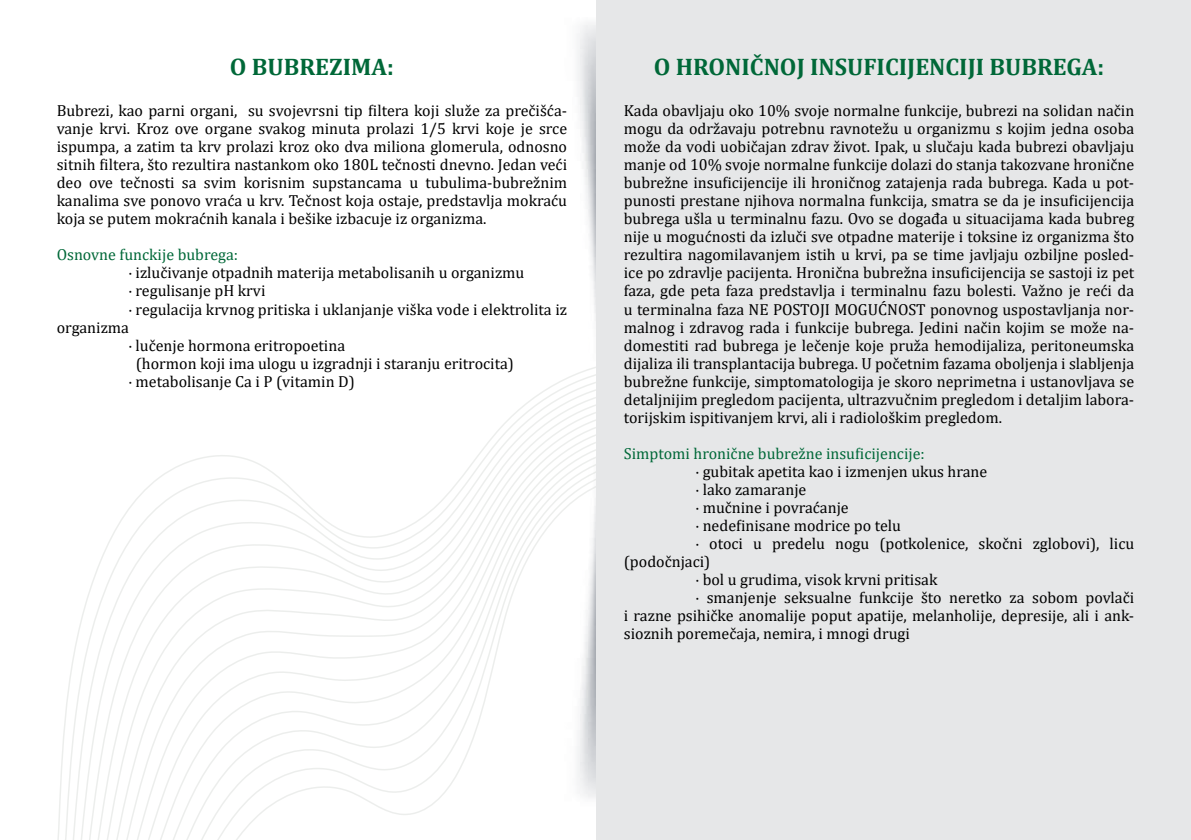
<style>
.page{position:relative;width:1191px;height:840px;background:#fff}
.page>*{position:absolute;margin:0;border:0;box-sizing:border-box;transform-origin:0 0}
.t1{font:700 24px "Cambria";color:#006838}
.t2{font:16px/18px "Cambria";color:#000;text-align:justify}
.t3{font:16px "Cambria";color:#006838}
.s1{font-family:"Myriad Pro"}
</style>
<div class="page">
<img style="left:577px;top:23px;width:19px;height:298px">
<svg style="left:57px;top:367px;width:539px;height:472px"></svg>
<div style="left:596px;top:0;width:595px;height:839px;background:#e6e7e8"></div>
<h1 class="t1" style="left:230px;top:50px;width:165px">O BUBREZIMA:</h1>
<h1 class="t1" style="left:654px;top:50px;width:452px">O HRONIČNOJ INSUFICIJENCIJI BUBREGA:</h1>
<p class="t2" style="left:57px;top:102px;width:512px">Bubrezi, kao parni organi, su svojevrsni tip filtera koji služe za prečišća&shy;vanje krvi. Kroz ove organe svakog minuta prolazi 1/5 krvi koje je srce ispumpa, a zatim ta krv prolazi kroz oko dva miliona glomerula, odnosno sitnih filtera, što rezultira nastankom oko 180L tečnosti dnevno. Jedan veći deo ove tečnosti sa svim korisnim supstancama u tubulima-bubrežnim kanalima sve ponovo vraća u krv. Tečnost koja ostaje, predstavlja mokraću koja se putem mokraćnih kanala i bešike izbacuje iz organizma.</p>
<p class="t3" style="left:57px;top:245px;width:183px">Osnovne funckije bubrega:</p>
<p class="t2" style="left:129px;top:264px;width:397px"><span class="s1">·</span> izlučivanje otpadnih materija metabolisanih u organizmu</p>
<p class="t2" style="left:129px;top:282px;width:138px"><span class="s1">·</span> regulisanje pH krvi</p>
<p class="t2" style="left:129px;top:300px;width:440px"><span class="s1">·</span> regulacija krvnog pritiska i uklanjanje viška vode i elektrolita iz</p>
<p class="t2" style="left:57px;top:318px;width:74px">organizma</p>
<p class="t2" style="left:129px;top:336px;width:218px"><span class="s1">·</span> lučenje hormona eritropoetina</p>
<p class="t2" style="left:136px;top:354px;width:380px">(hormon koji ima ulogu u izgradnji i staranju eritrocita)</p>
<p class="t2" style="left:129px;top:372px;width:228px"><span class="s1">·</span> metabolisanje Ca i P (vitamin D)</p>
<p class="t2" style="left:624px;top:102px;width:512px">Kada obavljaju oko 10% svoje normalne funkcije, bubrezi na solidan način mogu da održavaju potrebnu ravnotežu u organizmu s kojim jedna osoba može da vodi uobičajan zdrav život. Ipak, u slučaju kada bubrezi obavljaju manje od 10% svoje normalne funkcije dolazi do stanja takozvane hronične bubrežne insuficijencije ili hroničnog zatajenja rada bubrega. Kada u pot&shy;punosti prestane njihova normalna funkcija, smatra se da je insuficijencija bubrega ušla u terminalnu fazu. Ovo se događa u situacijama kada bubreg nije u mogućnosti da izluči sve otpadne materije i toksine iz organizma što rezultira nagomilavanjem istih u krvi, pa se time javljaju ozbiljne posled&shy;ice po zdravlje pacijenta. Hronična bubrežna insuficijencija se sastoji iz pet faza, gde peta faza predstavlja i terminalnu fazu bolesti. Važno je reći da u terminalna faza NE POSTOJI MOGUĆNOST ponovnog uspostavljanja nor&shy;malnog i zdravog rada i funkcije bubrega. Jedini način kojim se može na&shy;domestiti rad bubrega je lečenje koje pruža hemodijaliza, peritoneumska dijaliza ili transplantacija bubrega. U početnim fazama oboljenja i slabljenja bubrežne funkcije, simptomatologija je skoro neprimetna i ustanovljava se detaljnijim pregledom pacijenta, ultrazvučnim pregledom i detaljim labora&shy;torijskim ispitivanjem krvi, ali i radiološkim pregledom.</p>
<p class="t3" style="left:624px;top:443px;width:302px">Simptomi hronične bubrežne insuficijencije:</p>
<p class="t2" style="left:696px;top:462px;width:293px"><span class="s1">·</span> gubitak apetita kao i izmenjen ukus hrane</p>
<p class="t2" style="left:696px;top:480px;width:112px"><span class="s1">·</span> lako zamaranje</p>
<p class="t2" style="left:696px;top:498px;width:154px"><span class="s1">·</span> mučnine i povraćanje</p>
<p class="t2" style="left:696px;top:516px;width:207px"><span class="s1">·</span> nedefinisane modrice po telu</p>
<p class="t2" style="left:696px;top:534px;width:440px"><span class="s1">·</span> otoci u predelu nogu (potkolenice, skočni zglobovi), licu</p>
<p class="t2" style="left:624px;top:552px;width:88px">(podočnjaci)</p>
<p class="t2" style="left:696px;top:570px;width:243px"><span class="s1">·</span> bol u grudima, visok krvni pritisak</p>
<p class="t2" style="left:696px;top:588px;width:440px"><span class="s1">·</span> smanjenje seksualne funkcije što neretko za sobom povlači</p>
<p class="t2" style="left:624px;top:606px;width:512px">i razne psihičke anomalije poput apatije, melanholije, depresije, ali i ank-</p>
<p class="t2" style="left:624px;top:624px;width:287px">sioznih poremečaja, nemira, i mnogi drugi</p>
</div>
